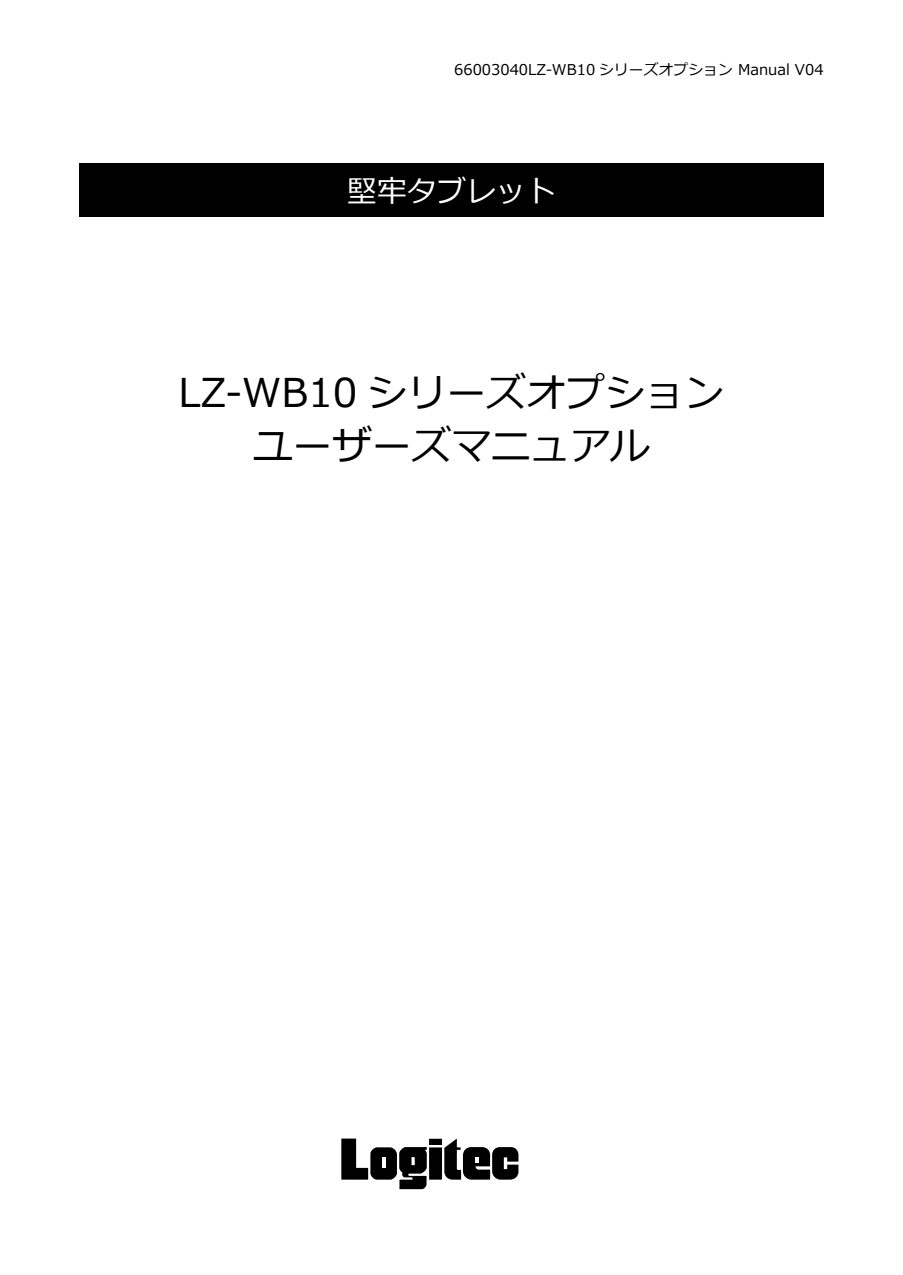
<style>
.page{position:relative;width:903px;height:1275px;background:#fff}
.page>*{position:absolute;margin:0;border:0;box-sizing:border-box;transform-origin:0 0}
.t1{font:39.73px/53.4px "Meiryo";color:#000;text-align:center}
.t2{font:29.75px "Meiryo";color:#fff}
.t3{font:14.88px "Meiryo";color:#000}
</style>
<div class="page">
<div style="left:79px;top:164px;width:744px;height:53px;background:#000"></div>
<svg style="left:341px;top:1138px;width:177px;height:51px"></svg>
<p class="t3" style="left:454px;top:59px;width:371px">66003040LZ-WB10 シリーズオプション Manual V04</p>
<h2 class="t2" style="left:347px;top:170px;width:210px">堅牢タブレット</h2>
<h1 class="t1" style="left:178px;top:368px;width:548px">LZ-WB10 シリーズオプションユーザーズマニュアル</h1>
</div>
